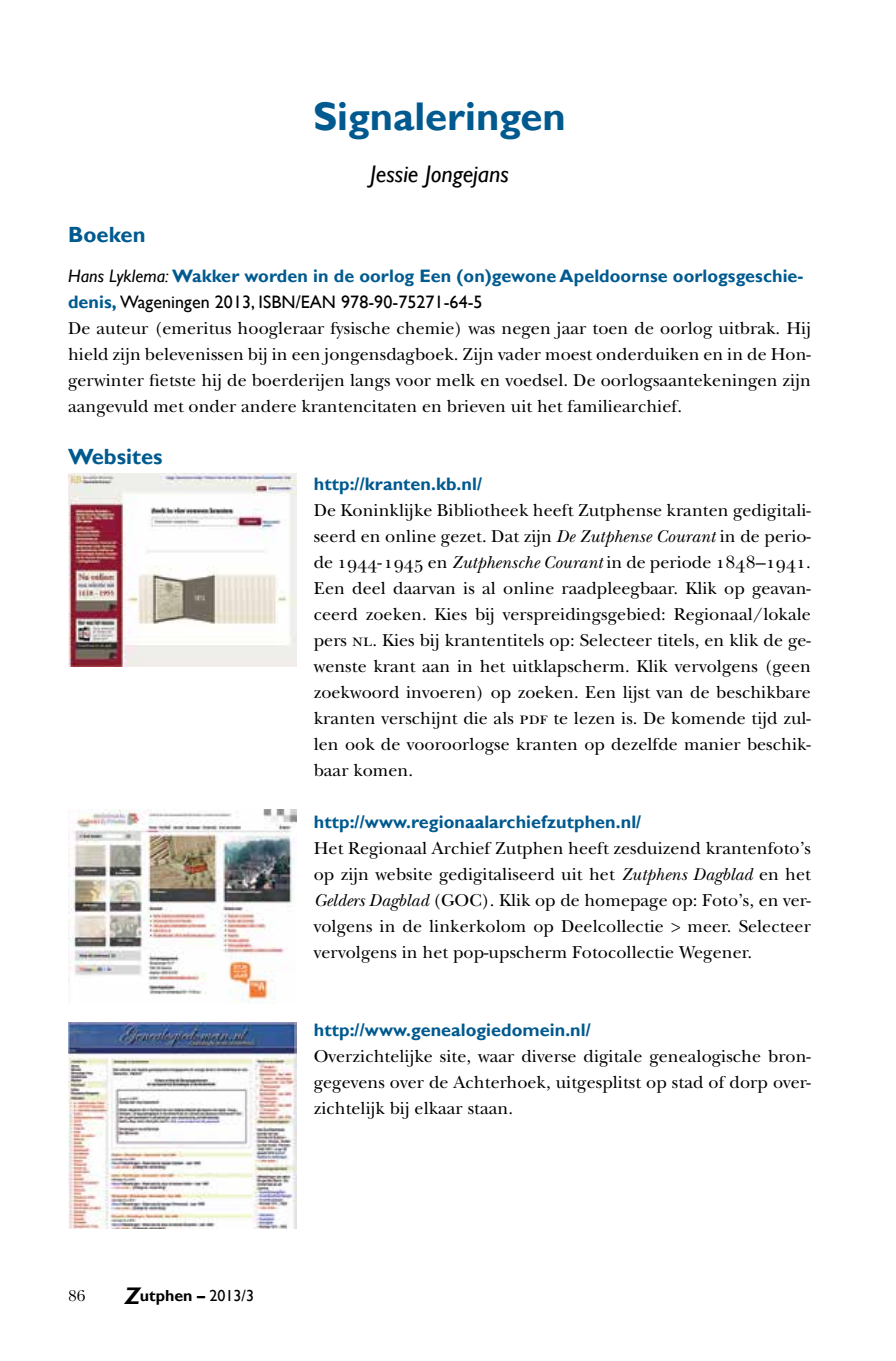
<style>
.page{position:relative;width:896px;height:1361px;background:#fff}
.page>*{position:absolute;margin:0;border:0;box-sizing:border-box;transform-origin:0 0}
.t1{font:700 40px "Gill Sans";color:#005a8f}
.t2{font:italic 24px "Gill Sans";color:#000}
.t3{font:700 22px "Gill Sans";color:#005a8f}
.t4{font:18px/26px "New Baskerville Std";letter-spacing:.005em;color:#000;text-align:justify}
.t5{font:700 18px/26px "Gill Sans";letter-spacing:.005em;color:#005a8f}
.t6{font:18px "New Baskerville SC";letter-spacing:.005em;color:#000}
.t7{font:700 16px "Gill Sans";color:#000}
.t8{font:16px "New Baskerville SC";color:#000}
.s1{font-weight:400;font-style:italic;color:#000}
.s2{font-weight:400;color:#000}
.s3{font-style:italic}
.s4{font-family:"New Baskerville Std"}
.s5{font-family:"New Baskerville Std";font-style:italic}
.s6{font-family:"New Baskerville SC"}
.s7{font-style:italic;font-size:24px}
.s8{font-weight:400}
</style>
<div class="page">
<img style="left:68px;top:473px;width:229px;height:193px">
<img style="left:68px;top:810px;width:229px;height:193px">
<img style="left:68px;top:1022px;width:229px;height:206px">
<h1 class="t1" style="left:313px;top:92px;width:254px">Signaleringen</h1>
<h2 class="t2" style="left:370px;top:160px;width:140px">Jessie Jongejans</h2>
<p class="t3" style="left:68px;top:221px;width:79px">Boeken</p>
<p class="t5" style="left:68px;top:263px;width:737px"><span class="s1">Hans Lyklema:</span> Wakker worden in de oorlog Een (on)gewone Apeldoornse oorlogsgeschie&shy;denis, <span class="s2">Wageningen 2013, ISBN/EAN 978-90-75271-64-5</span></p>
<p class="t4" style="left:68px;top:315px;width:744px">De auteur (emeritus hoogleraar fysische chemie) was negen jaar toen de oorlog uitbrak. Hij hield zijn belevenissen bij in een jongensdagboek. Zijn vader moest onderduiken en in de Hon&shy;gerwinter fietste hij de boerderijen langs voor melk en voedsel. De oorlogsaantekeningen zijn aangevuld met onder andere krantencitaten en brieven uit het familiearchief.</p>
<p class="t3" style="left:68px;top:443px;width:96px">Websites</p>
<p class="t5" style="left:314px;top:471px;width:170px">http://kranten.kb.nl/</p>
<p class="t4" style="left:314px;top:497px;width:499px">De Koninklijke Bibliotheek heeft Zutphense kranten gedigitali&shy;seerd en online gezet. Dat zijn <span class="s3">De Zutphense Courant</span> in de perio-</p>
<p class="t6" style="left:314px;top:551px;width:498px"><span class="s4">de</span> 1944-1945 <span class="s4">en</span> <span class="s5">Zutphensche Courant</span> <span class="s4">in de periode</span> 1848–1941.</p>
<p class="t4" style="left:314px;top:575px;width:499px">Een deel daarvan is al online raadpleegbaar. Klik op geavan&shy;ceerd zoeken. Kies bij verspreidingsgebied: Regionaal/lokale pers <span class="s6">nl</span>. Kies bij krantentitels op: Selecteer titels, en klik de ge&shy;wenste krant aan in het uitklapscherm. Klik vervolgens (geen zoekwoord invoeren) op zoeken. Een lijst van de beschikbare kranten verschijnt die als <span class="s6">pdf</span> te lezen is. De komende tijd zul&shy;len ook de vooroorlogse kranten op dezelfde manier beschik&shy;baar komen.</p>
<p class="t5" style="left:314px;top:809px;width:329px">http://www.regionaalarchiefzutphen.nl/</p>
<p class="t4" style="left:314px;top:835px;width:499px">Het Regionaal Archief Zutphen heeft zesduizend krantenfoto’s op zijn website gedigitaliseerd uit het <span class="s3">Zutphens Dagblad</span> en het <span class="s3">Gelders Dagblad</span> (GOC). Klik op de homepage op: Foto’s, en ver&shy;volgens in de linkerkolom op Deelcollectie &gt; meer. Selecteer vervolgens in het pop-upscherm Fotocollectie Wegener.</p>
<p class="t5" style="left:314px;top:1017px;width:279px">http://www.genealogiedomein.nl/</p>
<p class="t4" style="left:314px;top:1043px;width:499px">Overzichtelijke site, waar diverse digitale genealogische bron&shy;gegevens over de Achterhoek, uitgesplitst op stad of dorp over&shy;zichtelijk bij elkaar staan.</p>
<p class="t8" style="left:68px;top:1286px;width:19px">86</p>
<p class="t7" style="left:125px;top:1285px;width:131px"><span class="s7">Z</span>utphen – <span class="s8">2013/3</span></p>
</div>
